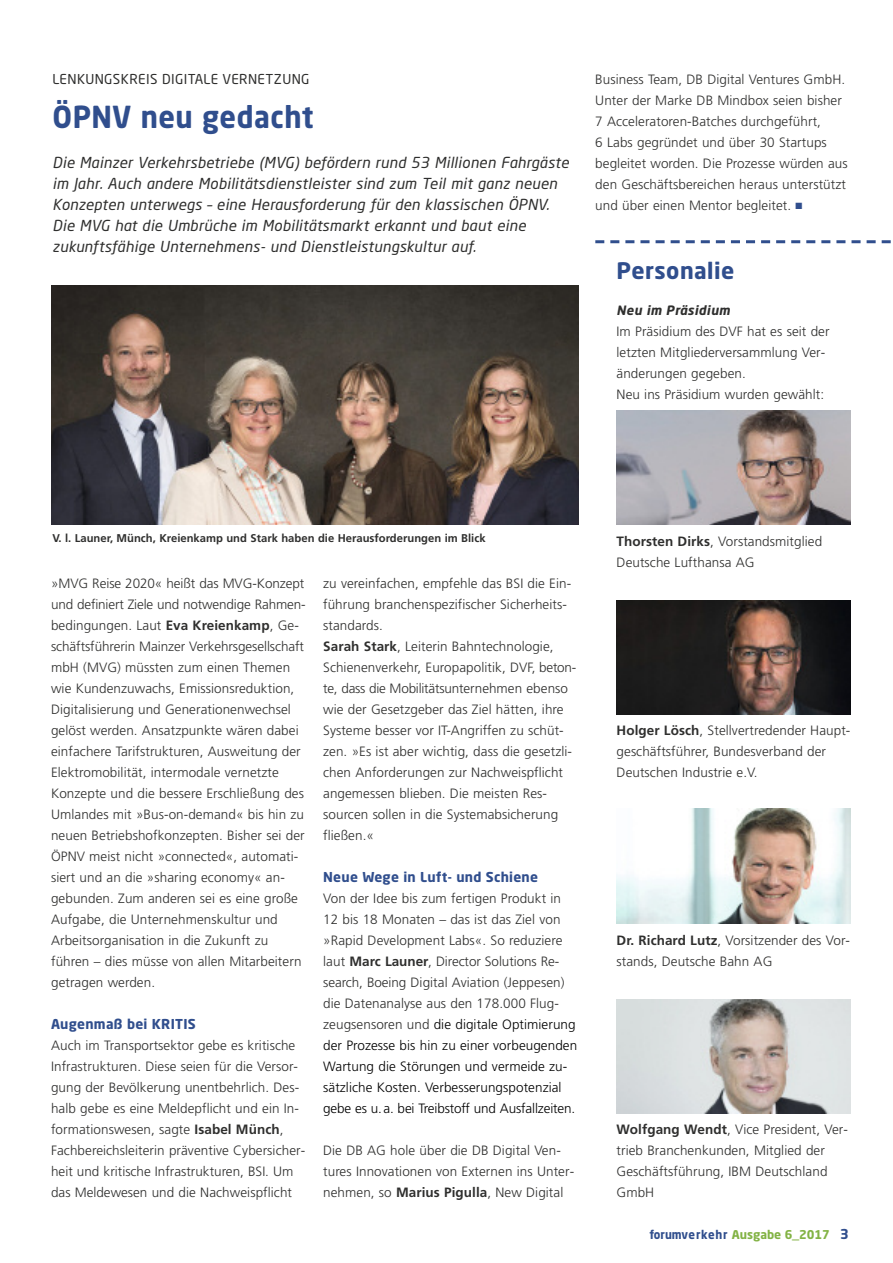
<style>
.page{position:relative;width:893px;height:1263px;background:#fff}
.page>*{position:absolute;margin:0;border:0;box-sizing:border-box;transform-origin:0 0}
.t1{font:700 30px "Neo Sans Pro";letter-spacing:.02em;color:#304e8d;scale:.94 1}
.t2{font:700 22.5px "Neo Sans Pro";letter-spacing:.02em;color:#304e8d}
.t3{font:italic 15px/21px "Neo Sans Pro";letter-spacing:.02em;color:#2f2f2e}
.t4{font:300 13.5px/21px "Frutiger";letter-spacing:.005em;color:#2f2f2e}
.t5{font:700 13.5px "Neo Sans Pro";letter-spacing:.02em;color:#304e8d}
.t6{font:13.5px "Neo Sans Pro";letter-spacing:.03em;color:#2f2f2e}
.t7{font:italic 700 12.75px "Neo Sans Pro";letter-spacing:.03em;color:#2f2f2e}
.t8{font:700 12px "Neo Sans Pro";color:#83b345}
.t9{font:700 11.25px "Frutiger";color:#2f2f2e}
.s1{color:#304e8d}
.s2{font-weight:700}
.s3{color:#000}
.s4{font-size:13.5px;color:#304e8d}
</style>
<div class="page">
<svg style="left:595px;top:240px;width:296px;height:3px"></svg>
<img style="left:617px;top:411px;width:233px;height:114px">
<img style="left:617px;top:600px;width:233px;height:114px">
<img style="left:617px;top:809px;width:233px;height:114px">
<img style="left:617px;top:999px;width:233px;height:114px">
<img style="left:51px;top:285px;width:527px;height:240px">
<p class="t6" style="left:53px;top:74px;width:258px">LENKUNGSKREIS DIGITALE VERNETZUNG</p>
<h1 class="t1" style="left:53px;top:105px;width:279px">ÖPNV neu gedacht</h1>
<p class="t3" style="left:53px;top:153px;width:518px">Die Mainzer Verkehrsbetriebe (MVG) befördern rund 53 Millionen Fahrgäste im Jahr. Auch andere Mobilitätsdienstleister sind zum Teil mit ganz neuen Konzepten unterwegs – eine Herausforderung für den klassischen ÖPNV.<br>Die MVG hat die Umbrüche im Mobilitätsmarkt erkannt und baut eine zukunftsfähige Unternehmens- und Dienstleistungskultur auf.</p>
<p class="t4" style="left:595px;top:70px;width:254px">Business Team, DB Digital Ventures GmbH.<br>Unter der Marke DB Mindbox seien bisher 7 Acceleratoren-Batches durchgeführt,<br>6 Labs gegründet und über 30 Startups begleitet worden. Die Prozesse würden aus den Geschäftsbereichen heraus unterstützt und über einen Mentor begleitet. <span class="s1">■</span></p>
<h2 class="t2" style="left:617px;top:262px;width:119px">Personalie</h2>
<p class="t7" style="left:617px;top:305px;width:115px">Neu im Präsidium</p>
<p class="t4" style="left:617px;top:322px;width:214px">Im Präsidium des DVF hat es seit der letzten Mitgliederversammlung Ver&shy;änderungen gegeben.<br>Neu ins Präsidium wurden gewählt:</p>
<p class="t9" style="left:53px;top:533px;width:435px">V. l. Launer, Münch, Kreienkamp und Stark haben die Herausforderungen im Blick</p>
<p class="t4" style="left:51px;top:574px;width:256px">»MVG Reise 2020« heißt das MVG-Konzept und definiert Ziele und notwendige Rahmen&shy;bedingungen. Laut <span class="s2">Eva Kreienkamp</span>, Ge&shy;schäftsführerin Mainzer Verkehrsgesellschaft mbH (MVG) müssten zum einen Themen wie Kundenzuwachs, Emissionsreduktion, Digitalisierung und Generationenwechsel gelöst werden. Ansatzpunkte wären dabei einfachere Tarifstrukturen, Ausweitung der Elektromobilität, intermodale vernetzte Konzepte und die bessere Erschließung des Umlandes mit »Bus-on-demand« bis hin zu neuen Betriebshofkonzepten. Bisher sei der ÖPNV meist nicht »connected«, automati&shy;siert und an die »sharing economy« an&shy;gebunden. Zum anderen sei es eine große Aufgabe, die Unternehmenskultur und Arbeitsorganisation in die Zukunft zu führen – dies müsse von allen Mitarbeitern getragen werden.</p>
<p class="t5" style="left:51px;top:1019px;width:146px">Augenmaß bei KRITIS</p>
<p class="t4" style="left:51px;top:1036px;width:256px">Auch im Transportsektor gebe es kritische Infrastrukturen. Diese seien für die Versor&shy;gung der Bevölkerung unentbehrlich. Des&shy;halb gebe es eine Meldepflicht und ein In&shy;formationswesen, sagte <span class="s2">Isabel Münch</span>, Fachbereichsleiterin präventive Cybersicher&shy;heit und kritische Infrastrukturen, BSI. Um das Meldewesen und die Nachweispflicht</p>
<p class="t4" style="left:323px;top:574px;width:255px">zu vereinfachen, empfehle das BSI die Ein&shy;führung branchenspezifischer Sicherheits&shy;standards.<br><span class="s2">Sarah Stark</span>, Leiterin Bahntechnologie, Schienenverkehr, Europapolitik, DVF, beton&shy;te, dass die Mobilitätsunternehmen ebenso wie der Gesetzgeber das Ziel hätten, ihre Systeme besser vor IT-Angriffen zu schüt&shy;zen. »Es ist aber wichtig, dass die gesetzli&shy;chen Anforderungen zur Nachweispflicht angemessen blieben. Die meisten Res&shy;sourcen sollen in die Systemabsicherung fließen.«</p>
<p class="t5" style="left:323px;top:872px;width:216px">Neue Wege in Luft- und Schiene</p>
<p class="t4" style="left:323px;top:889px;width:256px">Von der Idee bis zum fertigen Produkt in 12 bis 18 Monaten – das ist das Ziel von »Rapid Development Labs«. So reduziere laut <span class="s2">Marc Launer</span>, Director Solutions Re&shy;search, Boeing Digital Aviation (Jeppesen) die Datenanalyse aus den 178.000 Flug&shy;zeugsensoren und <span class="s3">die digitale Optimierung der Prozesse bis hin zu einer vorbeugenden Wartung die Störungen und vermeide zu&shy;sätzliche Kosten. Verbesserungspotenzial gebe es u.a. bei Treibstoff und Ausfallzeiten.</span></p>
<p class="t4" style="left:323px;top:1141px;width:253px">Die DB AG hole über die DB Digital Ven&shy;tures Innovationen von Externen ins Unter&shy;nehmen, so <span class="s2">Marius Pigulla</span>, New Digital</p>
<p class="t4" style="left:617px;top:532px;width:207px"><span class="s2">Thorsten Dirks</span>, Vorstandsmitglied<br>Deutsche Lufthansa AG</p>
<p class="t4" style="left:617px;top:721px;width:235px"><span class="s2">Holger Lösch</span>, Stellvertredender Haupt&shy;geschäftsführer, Bundesverband der<br>Deutschen Industrie e.V.</p>
<p class="t4" style="left:617px;top:931px;width:235px"><span class="s2">Dr. Richard Lutz</span>, Vorsitzender des Vor&shy;stands, Deutsche Bahn AG</p>
<p class="t4" style="left:617px;top:1120px;width:233px"><span class="s2">Wolfgang Wendt</span>, Vice President, Ver&shy;trieb Branchenkunden, Mitglied der<br>Geschäftsführung, IBM Deutschland<br>GmbH</p>
<p class="t8" style="left:649px;top:1230px;width:201px"><span class="s1">forumverkehr</span> Ausgabe 6_2017 <span class="s4">3</span></p>
</div>
